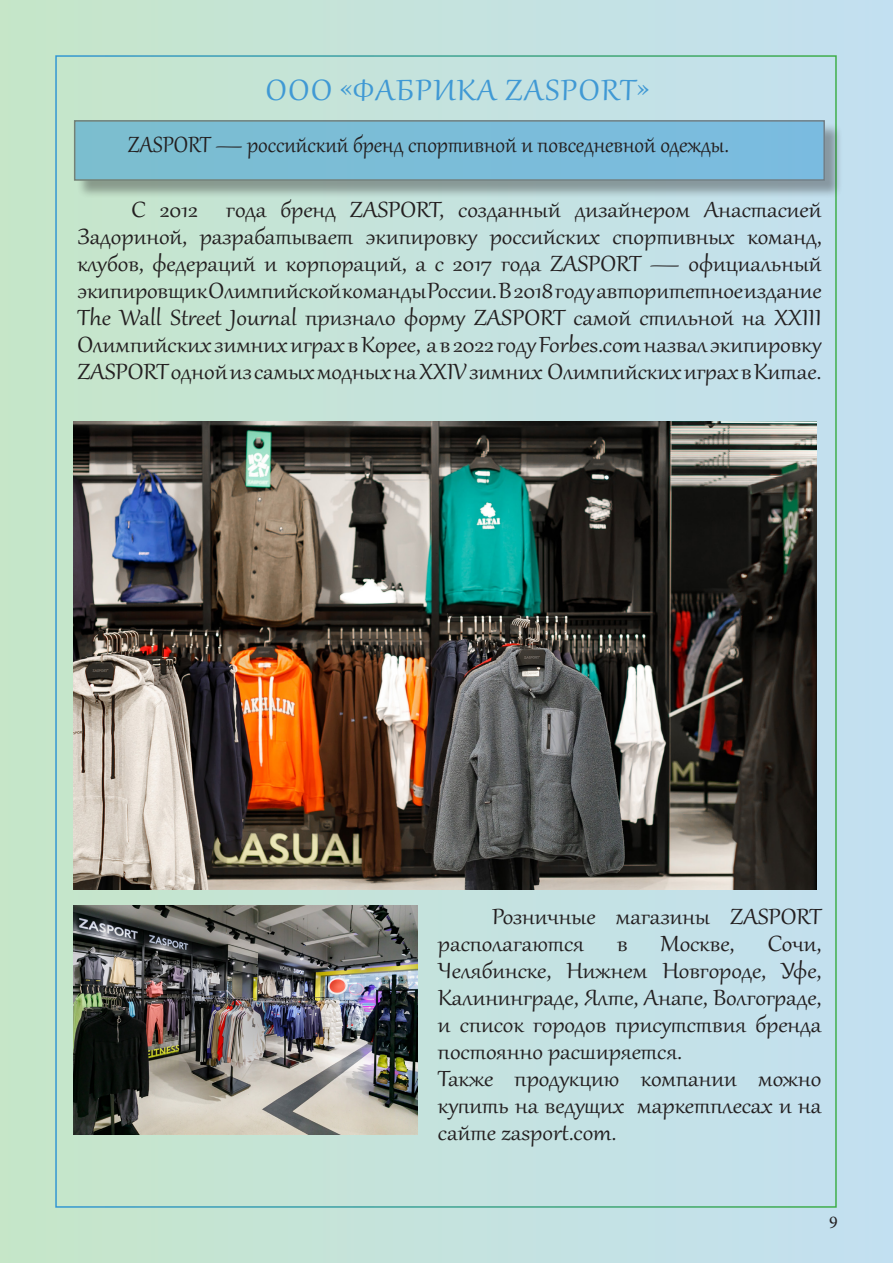
<style>
.page{position:relative;width:893px;height:1263px;background:#fff}
.page>*{position:absolute;margin:0;border:0;box-sizing:border-box;transform-origin:0 0}
.t1{font:36px "Gabriola";letter-spacing:.04em;color:#4099d4;scale:1.1 1}
.t2{font:27px/27px "Gabriola";color:#231f20;text-align:justify;scale:1.1 1}
.t3{font:27px "Gabriola";color:#231f20}
.t4{font:18px "Minion Pro";color:#231f20}
</style>
<div class="page">
<div style="left:0;top:0;width:893px;height:1263px;background:linear-gradient(to right,#c4e4c8,#c2dff0)"></div>
<div style="left:76px;top:122px;width:768px;height:78px;background:#231f20;opacity:.75"></div>
<div style="left:75px;top:121px;width:749px;height:59px;background:#7bbdd8"></div>
<img style="left:74px;top:422px;width:743px;height:467px">
<img style="left:74px;top:905px;width:343px;height:229px">
<p class="t1" style="left:266px;top:67px;width:350px">ООО «ФАБРИКА ZASPORT»</p>
<p class="t3" style="left:128px;top:127px;width:602px">ZASPORT — российский бренд спортивной и повседневной одежды.</p>
<p class="t2" style="left:77px;top:194px;width:678px;text-indent:54px">С 2012 года бренд ZASPORT, созданный дизайнером Анастасией Задориной, разрабатывает экипировку российских спортивных команд, клубов, федераций и корпораций, а с 2017 года ZASPORT — официальный экипировщик Олимпийской команды России. В 2018 году авторитетное издание The Wall Street Journal признало форму ZASPORT самой стильной на XXIII Олимпийских зимних играх в Корее, а в 2022 году Forbes.com назвал экипировку ZASPORT одной из самых модных на XXIV зимних Олимпийских играх в Китае.</p>
<p class="t2" style="left:438px;top:901px;width:350px;text-indent:54px">Розничные магазины ZASPORT располагаются в Москве, Сочи, Челябинске, Нижнем Новгороде, Уфе, Калининграде, Ялте, Анапе, Волгограде, и список городов присутствия бренда постоянно расширяется.</p>
<p class="t2" style="left:438px;top:1063px;width:350px">Также продукцию компании можно купить на ведущих маркетплесах и на сайте zasport.com.</p>
<p class="t4" style="left:829px;top:1210px;width:10px">9</p>
</div>
